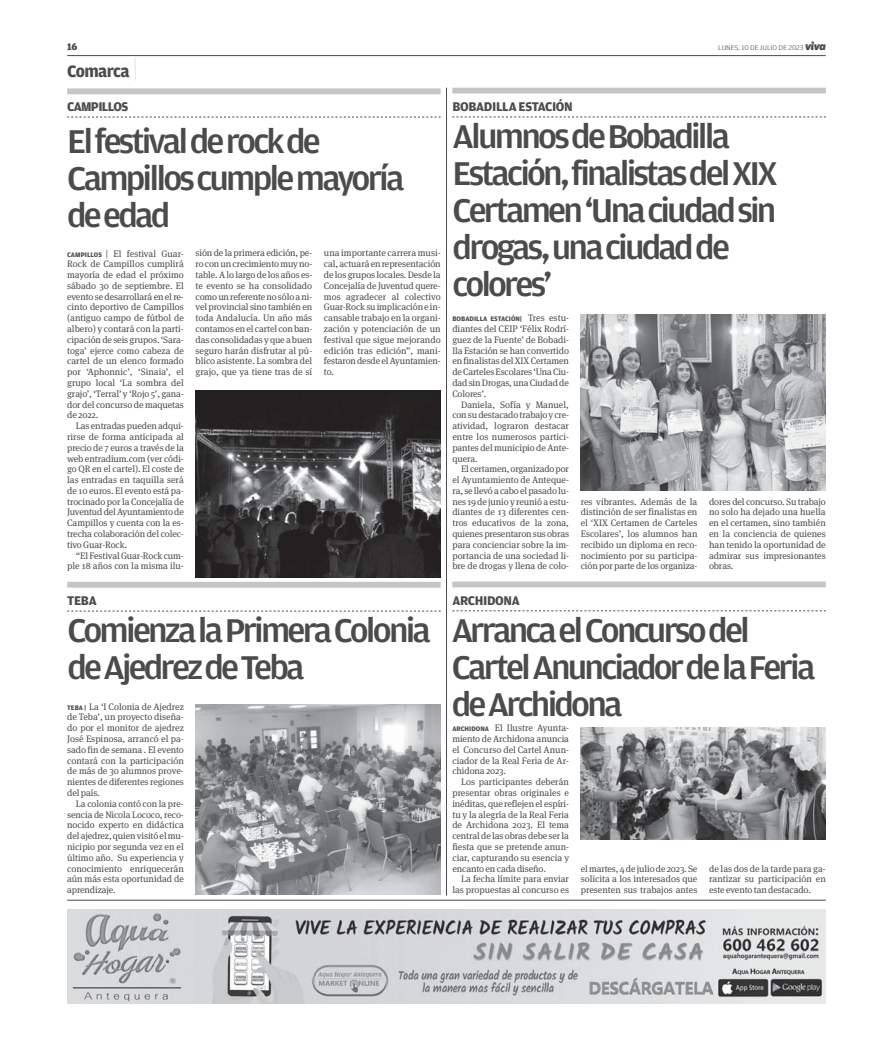
<style>
.page{position:relative;width:893px;height:1050px;background:#fff}
.page>*{position:absolute;margin:0;border:0;box-sizing:border-box;transform-origin:0 0}
.t1{font:500 34.95px/37px "Amplitude";letter-spacing:-.075em;color:#4b4b4d;scale:1.05 1}
.t2{font:700 17.55px "Amplitude";letter-spacing:-.04em;color:#4b4b4d}
.t3{font:700 13.35px "Amplitude";letter-spacing:-.025em;color:#4b4b4d}
.t4{font:700 13.35px "Amplitude";letter-spacing:-.05em;color:#4b4b4d}
.t5{font:900 10.35px "Amplitude";color:#4b4b4d}
.t6{font:9.3px/10.8px "Meta Serif OT";color:#4b4b4d;text-align:justify}
.t7{font:300 7.2px "Amplitude";letter-spacing:-.01em;color:#4b4b4d;scale:1.1 1}
.t8{font:700 7.05px "Amplitude";color:#4b4b4d}
.s1{font-family:"Apex New";font-weight:800;font-style:italic;font-size:11.25px}
.s2{font-family:"Apex New";font-weight:100;font-size:23.7px}
.s3{font-family:"Amplitude";font-weight:700;font-size:7.05px}
.s4{font-family:"Meta Serif OT";font-weight:400;font-size:9.3px}
</style>
<div class="page">
<hr style="left:67px;top:55px;width:758px;height:1px;background:#4b4b4d">
<svg style="left:452px;top:117px;width:373px;height:1px"></svg>
<svg style="left:67px;top:117px;width:373px;height:1px"></svg>
<img style="left:580px;top:314px;width:245px;height:176px">
<div style="left:452px;top:88px;width:373px;height:6px;background:#c3c5c7"></div>
<div style="left:67px;top:88px;width:373px;height:6px;background:#c3c5c7"></div>
<img style="left:67px;top:910px;width:758px;height:93px">
<hr style="left:67px;top:900px;width:758px;height:1px;background:#4b4b4d">
<svg style="left:67px;top:611px;width:373px;height:1px"></svg>
<img style="left:195px;top:705px;width:245px;height:190px">
<div style="left:67px;top:582px;width:373px;height:6px;background:#c3c5c7"></div>
<img style="left:195px;top:391px;width:245px;height:187px">
<hr style="left:446px;top:88px;width:1px;height:807px;background:#4b4b4d">
<svg style="left:452px;top:611px;width:373px;height:1px"></svg>
<img style="left:580px;top:728px;width:245px;height:112px">
<div style="left:452px;top:582px;width:373px;height:5px;background:#c3c5c7"></div>
<p class="t5" style="left:67px;top:40px;width:12px">16</p>
<p class="t7" style="left:718px;top:43px;width:99px">LUNES, 10 DE JULIO DE 2023 <span class="s1">viva</span></p>
<h2 class="t2" style="left:67px;top:64px;width:71px">Comarca <span class="s2">|</span></h2>
<h3 class="t4" style="left:67px;top:102px;width:63px">CAMPILLOS</h3>
<h1 class="t1" style="left:67px;top:125px;width:323px">El festival de rock de<br>Campillos cumple mayoría de edad</h1>
<p class="t6" style="left:67px;top:248px;width:118px"><span class="s3">CAMPILLOS</span> | El festival Guar-Rock de Campillos cumplirá mayoría de edad el próximo sábado 30 de septiembre. El evento se desarrollará en el re&shy;cinto deportivo de Campillos (antiguo campo de fútbol de albero) y contará con la parti&shy;cipación de seis grupos. ‘Sara&shy;toga’ ejerce como cabeza de cartel de un elenco formado por ‘Aphonnic’, ‘Sinaia’, el grupo local ‘La sombra del grajo’, ‘Terral’ y ‘Rojo 5’, gana&shy;dor del concurso de maquetas de 2022.</p>
<p class="t6" style="left:67px;top:421px;width:118px;text-indent:9px">Las entradas pueden adqui&shy;rirse de forma anticipada al precio de 7 euros a través de la web entradium.com (ver códi&shy;go QR en el cartel). El coste de las entradas en taquilla será de 10 euros. El evento está pa&shy;trocinado por la Concejalía de Juventud del Ayuntamiento de Campillos y cuenta con la es&shy;trecha colaboración del colec&shy;tivo Guar-Rock.</p>
<p class="t6" style="left:67px;top:550px;width:118px;text-align:right">“El Festival Guar-Rock cum&shy;ple 18 años con la misma ilu-</p>
<h3 class="t3" style="left:67px;top:596px;width:31px">TEBA</h3>
<p class="t6" style="left:195px;top:248px;width:118px">sión de la primera edición, pe&shy;ro con un crecimiento muy no&shy;table. A lo largo de los años es&shy;te evento se ha consolidado como un referente no sólo a ni&shy;vel provincial sino también en toda Andalucía. Un año más contamos en el cartel con ban&shy;das consolidadas y que a buen seguro harán disfrutar al pú&shy;blico asistente. La sombra del grajo, que ya tiene tras de sí</p>
<p class="t6" style="left:324px;top:248px;width:118px">una importante carrera musi&shy;cal, actuará en representación de los grupos locales. Desde la Concejalía de Juventud quere&shy;mos agradecer al colectivo Guar-Rock su implicación e in&shy;cansable trabajo en la organi&shy;zación y potenciación de un festival que sigue mejorando edición tras edición”, mani&shy;festaron desde el Ayuntamien&shy;to.</p>
<h1 class="t1" style="left:67px;top:614px;width:348px">Comienza la Primera Colonia de Ajedrez de Teba</h1>
<p class="t6" style="left:67px;top:702px;width:118px"><span class="s3">TEBA |</span> La ‘I Colonia de Ajedrez de Teba’, un proyecto diseña&shy;do por el monitor de ajedrez José Espinosa, arrancó el pa&shy;sado fin de semana . El evento contará con la participación de más de 30 alumnos prove&shy;nientes de diferentes regiones del país.</p>
<p class="t6" style="left:67px;top:799px;width:118px;text-indent:9px">La colonia contó con la pre&shy;sencia de Nicola Lococo, reco&shy;nocido experto en didáctica del ajedrez, quien visitó el mu&shy;nicipio por segunda vez en el último año. Su experiencia y conocimiento enriquecerán aún más esta oportunidad de aprendizaje.</p>
<h3 class="t3" style="left:452px;top:101px;width:122px">BOBADILLA ESTACIÓN</h3>
<h1 class="t1" style="left:452px;top:120px;width:311px">Alumnos de Bobadilla<br>Estación, finalistas del XIX<br>Certamen ‘Una ciudad sin drogas, una ciudad de colores’</h1>
<p class="t8" style="left:452px;top:316px;width:118px">BOBADILLA ESTACIÓN| <span class="s4">Tres estu-</span></p>
<p class="t6" style="left:452px;top:324px;width:118px">diantes del CEIP ‘Félix Rodrí&shy;guez de la Fuente’ de Bobadi&shy;lla Estación se han convertido en finalistas del XIX Certamen de Carteles Escolares ‘Una Ciu&shy;dad sin Drogas, una Ciudad de Colores’.</p>
<p class="t6" style="left:452px;top:399px;width:118px;text-indent:9px">Daniela, Sofía y Manuel, con su destacado trabajo y cre&shy;atividad, lograron destacar entre los numerosos partici&shy;pantes del municipio de Ante&shy;quera.</p>
<p class="t6" style="left:452px;top:464px;width:118px;text-indent:9px">El certamen, organizado por el Ayuntamiento de Anteque&shy;ra, se llevó a cabo el pasado lu&shy;nes 19 de junio y reunió a estu&shy;diantes de 13 diferentes cen&shy;tros educativos de la zona, quienes presentaron sus obras para concienciar sobre la im&shy;portancia de una sociedad li&shy;bre de drogas y llena de colo-</p>
<h3 class="t3" style="left:452px;top:595px;width:69px">ARCHIDONA</h3>
<p class="t6" style="left:580px;top:497px;width:118px">res vibrantes. Además de la distinción de ser finalistas en el ‘XIX Certamen de Carteles Escolares’, los alumnos han recibido un diploma en reco&shy;nocimiento por su participa&shy;ción por parte de los organiza-</p>
<p class="t6" style="left:709px;top:497px;width:118px">dores del concurso. Su trabajo no solo ha dejado una huella en el certamen, sino también en la conciencia de quienes han tenido la oportunidad de admirar sus impresionantes obras.</p>
<h1 class="t1" style="left:451px;top:614px;width:348px">Arranca el Concurso del<br>Cartel Anunciador de la Feria de Archidona</h1>
<p class="t6" style="left:452px;top:723px;width:118px"><span class="s3">ARCHIDONA</span> El Ilustre Ayunta&shy;miento de Archidona anuncia el Concurso del Cartel Anun&shy;ciador de la Real Feria de Ar&shy;chidona 2023.</p>
<p class="t6" style="left:452px;top:777px;width:118px;text-indent:9px">Los participantes deberán presentar obras originales e inéditas, que reflejen el espíri&shy;tu y la alegría de la Real Feria de Archidona 2023. El tema central de las obras debe ser la fiesta que se pretende anun&shy;ciar, capturando su esencia y encanto en cada diseño.</p>
<p class="t6" style="left:452px;top:874px;width:118px;text-align:right">La fecha límite para enviar las propuestas al concurso es</p>
<p class="t6" style="left:580px;top:863px;width:118px">el martes, 4 de julio de 2023. Se solicita a los interesados que presenten sus trabajos antes</p>
<p class="t6" style="left:709px;top:863px;width:118px">de las dos de la tarde para ga&shy;rantizar su participación en este evento tan destacado.</p>
</div>
